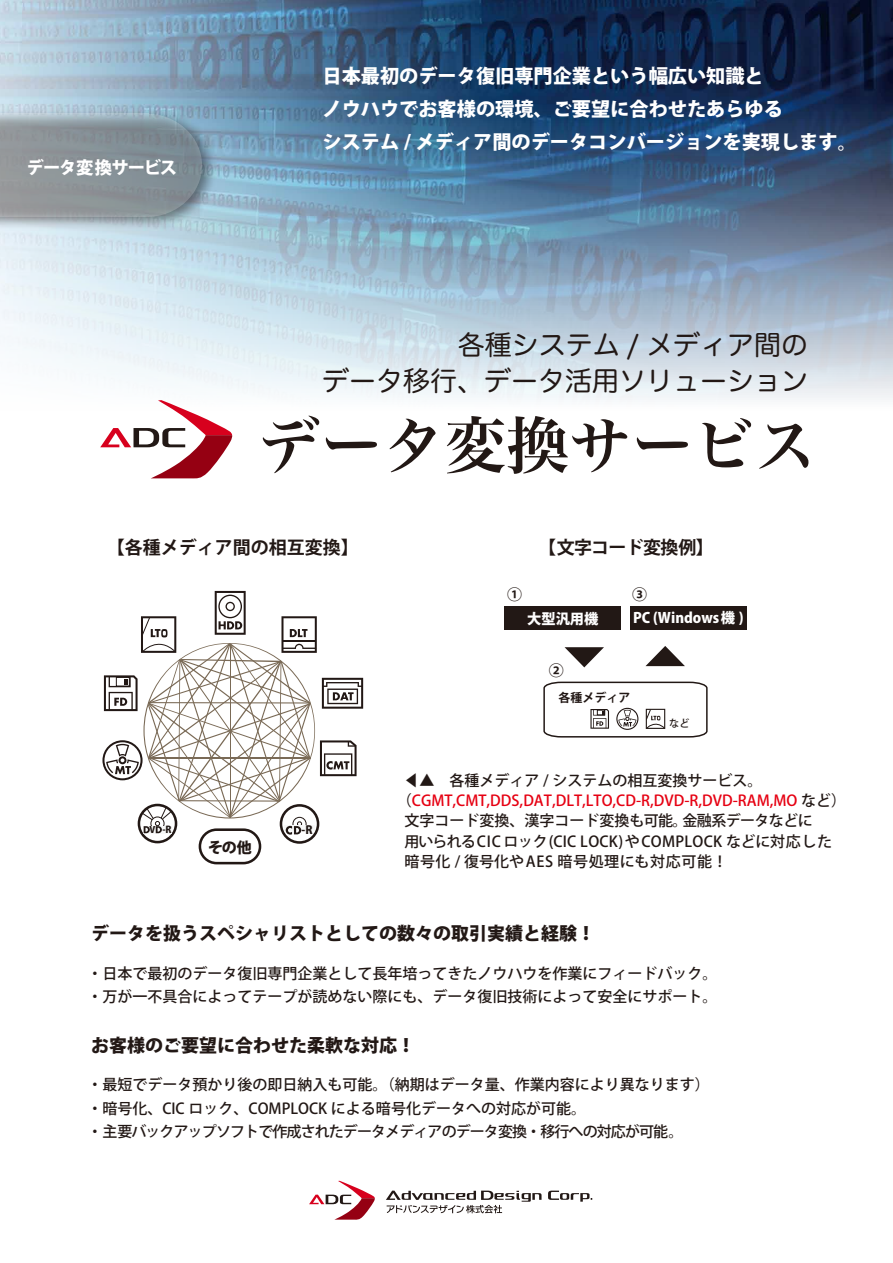
<style>
.page{position:relative;width:893px;height:1263px;background:#fff}
.page>*{position:absolute;margin:0;border:0;box-sizing:border-box;transform-origin:0 0}
.t1{font:62.25px "Hira Min Pro N W6";color:#221815}
.t2{font:27px/36.2px "Hira Maru Pro W4";color:#221815;text-align:right}
.t3{font:800 19.2px/33px "Koz Go Pro";color:#fff}
.t4{font:800 18px "Koz Go Pro";color:#221815}
.t5{font:700 18px "Koz Go Pro";color:#221815}
.t6{font:700 18px "Koz Go Pro";letter-spacing:-.04em;color:#221815}
.t7{font:800 17.4px "Koz Go Pro";letter-spacing:-.05em;color:#fff}
.t8{font:500 15px/23.2px "Koz Go Pro";color:#221815}
.t9{font:500 15px "Koz Go Pro";color:#e60012}
.t10{font:500 15px "Koz Go Pro";letter-spacing:.02em;color:#221815}
.t11{font:500 15px "Koz Go Pro";letter-spacing:.04em;color:#221815}
.t12{font:700 15px "Koz Go Pr 6 N";color:#221815}
.t13{font:800 15px "Koz Go Pro";color:#221815}
.t14{font:800 14.25px "Koz Go Pro";color:#fff}
.t15{font:700 12px "Koz Go Pro";color:#221815}
.t16{font:800 11.25px "Koz Go Pro";color:#221815}
.t17{font:500 10.05px "Koz Go Pro";color:#221815}
.t18{font:800 9.6px "Koz Go Pro";color:#221815}
.s1{font-size:9px}
.s2{font-weight:400}
.s3{color:#221815}
</style>
<div class="page">
<img style="left:0;top:0;width:893px;height:38px">
<img style="left:0;top:38px;width:893px;height:399px">
<img style="left:0;top:104px;width:223px;height:130px">
<svg style="left:0;top:114px;width:139px;height:103px;background:#92999d"></svg>
<svg style="left:91px;top:114px;width:111px;height:103px;background:#828e95"></svg>
<svg style="left:565px;top:647px;width:39px;height:20px"></svg>
<svg style="left:645px;top:646px;width:40px;height:20px"></svg>
<div style="left:504px;top:606px;width:117px;height:23px;background:#221815"></div>
<div style="left:630px;top:606px;width:116px;height:23px;background:#221815"></div>
<svg style="left:543px;top:681px;width:165px;height:57px"></svg>
<div style="left:280px;top:804px;width:39px;height:40px;border:3px solid #221815;border-radius:50%"></div>
<div style="left:138px;top:804px;width:39px;height:39px;border:3px solid #221815;border-radius:50%"></div>
<div style="left:199px;top:828px;width:62px;height:36px;border:3px solid #221815;border-radius:17px"></div>
<svg style="left:102px;top:591px;width:261px;height:244px"></svg>
<svg style="left:100px;top:400px;width:132px;height:79px"></svg>
<svg style="left:309px;top:1181px;width:66px;height:39px"></svg>
<svg style="left:548px;top:1190px;width:44px;height:12px"></svg>
<svg style="left:386px;top:1190px;width:156px;height:23px"></svg>
<p class="t7" style="left:27px;top:156px;width:152px">データ変換サービス</p>
<p class="t3" style="left:323px;top:61px;width:536px">日本最初のデータ復旧専門企業という幅広い知識と<br>ノウハウでお客様の環境、ご要望に合わせたあらゆる<br>システム / メディア間のデータコンバージョンを実現します。</p>
<p class="t2" style="left:322px;top:325px;width:488px">各種システム / メディア間の<br>データ移行、データ活用ソリューション</p>
<p class="t1" style="left:258px;top:390px;width:561px">データ変換サービス</p>
<p class="t5" style="left:107px;top:536px;width:253px">【各種メディア間の相互変換】</p>
<p class="t18" style="left:149px;top:823px;width:24px"><span class="s1">V</span> -R</p>
<p class="t16" style="left:302px;top:823px;width:12px">-R</p>
<p class="t13" style="left:208px;top:837px;width:45px">その他</p>
<p class="t6" style="left:538px;top:536px;width:177px">【文字コード変換例】</p>
<p class="t12" style="left:507px;top:586px;width:16px">①</p>
<p class="t12" style="left:632px;top:586px;width:16px">③</p>
<p class="t14" style="left:527px;top:609px;width:73px">大型汎用機</p>
<p class="t14" style="left:633px;top:608px;width:112px">PC (Windows機 )</p>
<p class="t12" style="left:549px;top:662px;width:16px">②</p>
<p class="t15" style="left:558px;top:690px;width:73px">各種メディア</p>
<p class="t17" style="left:669px;top:717px;width:22px">など</p>
<p class="t8" style="left:404px;top:769px;width:360px"><span class="s2">◀▲　</span>各種メディア / システムの相互変換サービス。</p>
<p class="t9" style="left:397px;top:791px;width:451px"><span class="s3">（</span>CGMT,CMT,DDS,DAT,DLT,LTO,CD-R,DVD-R,DVD-RAM,MO <span class="s3">など）</span></p>
<p class="t8" style="left:404px;top:810px;width:410px">文字コード変換、漢字コード変換も可能。金融系データなどに</p>
<p class="t10" style="left:404px;top:831px;width:429px">用いられるCICロック(CIC LOCK)やCOMPLOCK などに対応した</p>
<p class="t11" style="left:404px;top:852px;width:325px">暗号化 / 復号化やAES 暗号処理にも対応可能！</p>
<p class="t4" style="left:91px;top:921px;width:505px">データを扱うスペシャリストとしての数々の取引実績と経験！</p>
<p class="t8" style="left:87px;top:962px;width:631px">・日本で最初のデータ復旧専門企業として長年培ってきたノウハウを作業にフィードバック。・万が一不具合によってテープが読めない際にも、データ復旧技術によって安全にサポート。</p>
<p class="t4" style="left:91px;top:1033px;width:325px">お客様のご要望に合わせた柔軟な対応！</p>
<p class="t8" style="left:87px;top:1074px;width:624px">・最短でデータ預かり後の即日納入も可能。（納期はデータ量、作業内容により異なります）・暗号化、CIC ロック、COMPLOCK による暗号化データへの対応が可能。<br>・主要バックアップソフトで作成されたデータメディアのデータ変換・移行への対応が可能。</p>
</div>
